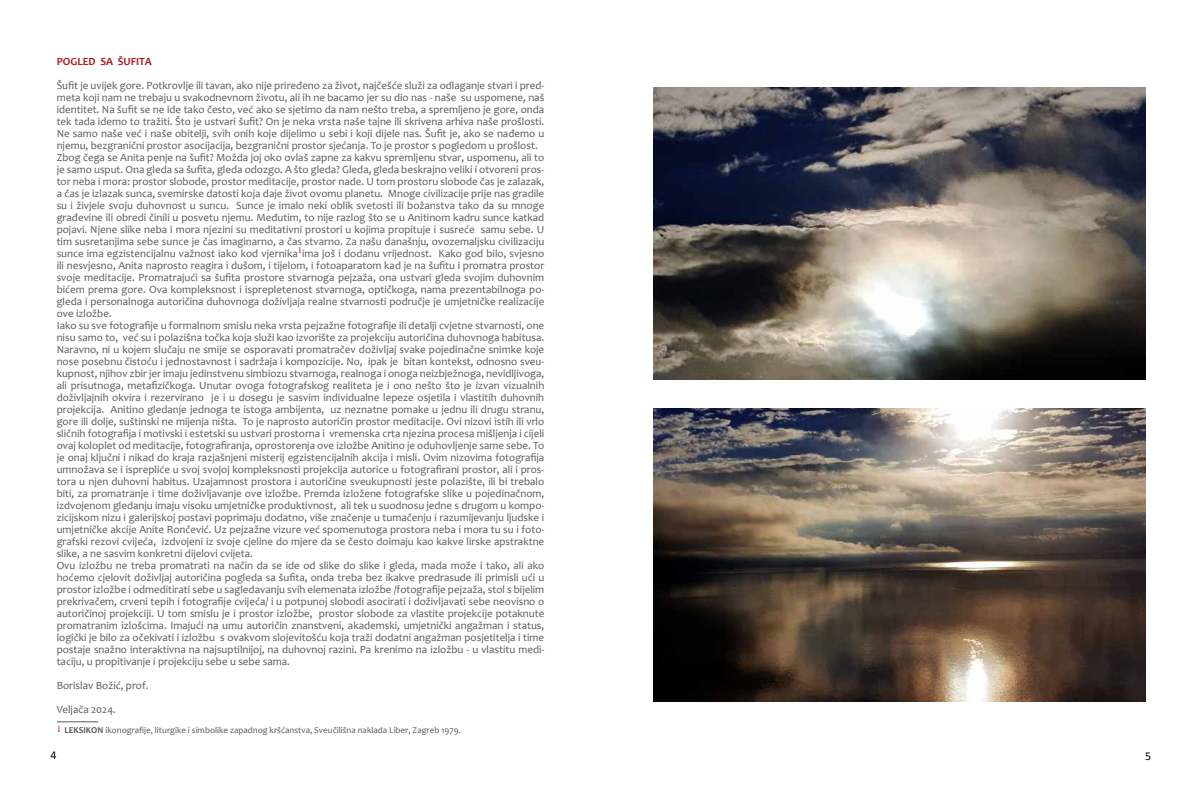
<style>
.page{position:relative;width:1202px;height:794px;background:#fff}
.page>*{position:absolute;margin:0;border:0;box-sizing:border-box;transform-origin:0 0}
.t1{font:12px "Calibri";color:#000}
.t2{font:11px/12px "Candara";color:#58595b}
.t3{font:700 11px "Candara";color:#ae1b1f}
.t4{font:9px "Candara";color:#58595b}
.t5{font:9px "Minion Pro";color:#bb171d}
.s1{font-family:"Minion Pro";color:#bb171d}
.s2{font-weight:700}
</style>
<div class="page">
<hr style="left:57px;top:721px;width:41px;height:1px;background:#58595b">
<img style="left:653px;top:408px;width:492px;height:293px">
<img style="left:653px;top:87px;width:492px;height:293px">
<p class="t3" style="left:57px;top:54px;width:97px">POGLED SA ŠUFITA</p>
<p class="t2" style="left:57px;top:79px;width:489px">Šufit je uvijek gore. Potkrovlje ili tavan, ako nije priređeno za život, najčešće služi za odlaganje stvari i pred&shy;meta koji nam ne trebaju u svakodnevnom životu, ali ih ne bacamo jer su dio nas - naše su uspomene, naš identitet. Na šufit se ne ide tako često, već ako se sjetimo da nam nešto treba, a spremljeno je gore, onda tek tada idemo to tražiti. Što je ustvari šufit? On je neka vrsta naše tajne ili skrivena arhiva naše prošlosti.<br>Ne samo naše već i naše obitelji, svih onih koje dijelimo u sebi i koji dijele nas. Šufit je, ako se nađemo u njemu, bezgranični prostor asocijacija, bezgranični prostor sjećanja. To je prostor s pogledom u prošlost.<br>Zbog čega se Anita penje na šufit? Možda joj oko ovlaš zapne za kakvu spremljenu stvar, uspomenu, ali to je samo usput. Ona gleda sa šufita, gleda odozgo. A što gleda? Gleda, gleda beskrajno veliki i otvoreni pros&shy;tor neba i mora: prostor slobode, prostor meditacije, prostor nade. U tom prostoru slobode čas je zalazak, a čas je izlazak sunca, svemirske datosti koja daje život ovomu planetu. Mnoge civilizacije prije nas gradile su i živjele svoju duhovnost u suncu. Sunce je imalo neki oblik svetosti ili božanstva tako da su mnoge građevine ili obredi činili u posvetu njemu. Međutim, to nije razlog što se u Anitinom kadru sunce katkad pojavi. Njene slike neba i mora njezini su meditativni prostori u kojima propituje i susreće samu sebe. U tim susretanjima sebe sunce je čas imaginarno, a čas stvarno. Za našu današnju, ovozemaljsku civilizaciju sunce ima egzistencijalnu važnost iako kod vjernika ima još i dodanu vrijednost. Kako god bilo, svjesno ili nesvjesno, Anita naprosto reagira i dušom, i tijelom, i fotoaparatom kad je na šufitu i promatra prostor svoje meditacije. Promatrajući sa šufita prostore stvarnoga pejzaža, ona ustvari gleda svojim duhovnim bićem prema gore. Ova kompleksnost i isprepletenost stvarnoga, optičkoga, nama prezentabilnoga po&shy;gleda i personalnoga autoričina duhovnoga doživljaja realne stvarnosti područje je umjetničke realizacije ove izložbe.<br>Iako su sve fotografije u formalnom smislu neka vrsta pejzažne fotografije ili detalji cvjetne stvarnosti, one nisu samo to, već su i polazišna točka koja služi kao izvorište za projekciju autoričina duhovnoga habitusa.<br>Naravno, ni u kojem slučaju ne smije se osporavati promatračev doživljaj svake pojedinačne snimke koje nose posebnu čistoću i jednostavnost i sadržaja i kompozicije. No, ipak je bitan kontekst, odnosno sveu&shy;kupnost, njihov zbir jer imaju jedinstvenu simbiozu stvarnoga, realnoga i onoga neizbježnoga, nevidljivoga, ali prisutnoga, metafizičkoga. Unutar ovoga fotografskog realiteta je i ono nešto što je izvan vizualnih doživljajnih okvira i rezervirano je i u dosegu je sasvim individualne lepeze osjetila i vlastitih duhovnih projekcija. Anitino gledanje jednoga te istoga ambijenta, uz neznatne pomake u jednu ili drugu stranu, gore ili dolje, suštinski ne mijenja ništa. To je naprosto autoričin prostor meditacije. Ovi nizovi istih ili vrlo sličnih fotografija i motivski i estetski su ustvari prostorna i vremenska crta njezina procesa mišljenja i cijeli ovaj koloplet od meditacije, fotografiranja, oprostorenja ove izložbe Anitino je oduhovljenje same sebe. To je onaj ključni i nikad do kraja razjašnjeni misterij egzistencijalnih akcija i misli. Ovim nizovima fotografija umnožava se i isprepliće u svoj svojoj kompleksnosti projekcija autorice u fotografirani prostor, ali i pros&shy;tora u njen duhovni habitus. Uzajamnost prostora i autoričine sveukupnosti jeste polazište, ili bi trebalo biti, za promatranje i time doživljavanje ove izložbe. Premda izložene fotografske slike u pojedinačnom, izdvojenom gledanju imaju visoku umjetničke produktivnost, ali tek u suodnosu jedne s drugom u kompo&shy;zicijskom nizu i galerijskoj postavi poprimaju dodatno, više značenje u tumačenju i razumijevanju ljudske i umjetničke akcije Anite Rončević. Uz pejzažne vizure već spomenutoga prostora neba i mora tu su i foto&shy;grafski rezovi cvijeća, izdvojeni iz svoje cjeline do mjere da se često doimaju kao kakve lirske apstraktne slike, a ne sasvim konkretni dijelovi cvijeta.<br>Ovu izložbu ne treba promatrati na način da se ide od slike do slike i gleda, mada može i tako, ali ako hoćemo cjelovit doživljaj autoričina pogleda sa šufita, onda treba bez ikakve predrasude ili primisli ući u prostor izložbe i odmeditirati sebe u sagledavanju svih elemenata izložbe /fotografije pejzaža, stol s bijelim prekrivačem, crveni tepih i fotografije cvijeća/ i u potpunoj slobodi asocirati i doživljavati sebe neovisno o autoričinoj projekciji. U tom smislu je i prostor izložbe, prostor slobode za vlastite projekcije potaknute promatranim izlošcima. Imajući na umu autoričin znanstveni, akademski, umjetnički angažman i status, logički je bilo za očekivati i izložbu s ovakvom slojevitošću koja traži dodatni angažman posjetitelja i time postaje snažno interaktivna na najsuptilnijoj, na duhovnoj razini. Pa krenimo na izložbu - u vlastitu medi&shy;taciju, u propitivanje i projekciju sebe u sebe sama.</p>
<p class="t2" style="left:57px;top:673px;width:93px;line-height:24px">Borislav Božić, prof.<br>Veljača 2024.</p>
<p class="t5" style="left:298px;top:244px;width:6px">1</p>
<p class="t4" style="left:57px;top:724px;width:406px"><span class="s1">1</span> <span class="s2">LEKSIKON</span> ikonografije, liturgike i simbolike zapadnog kršćanstva, Sveučilišna naklada Liber, Zagreb 1979.</p>
<p class="t1" style="left:51px;top:746px;width:8px">4</p>
<p class="t1" style="left:1145px;top:748px;width:8px">5</p>
</div>
